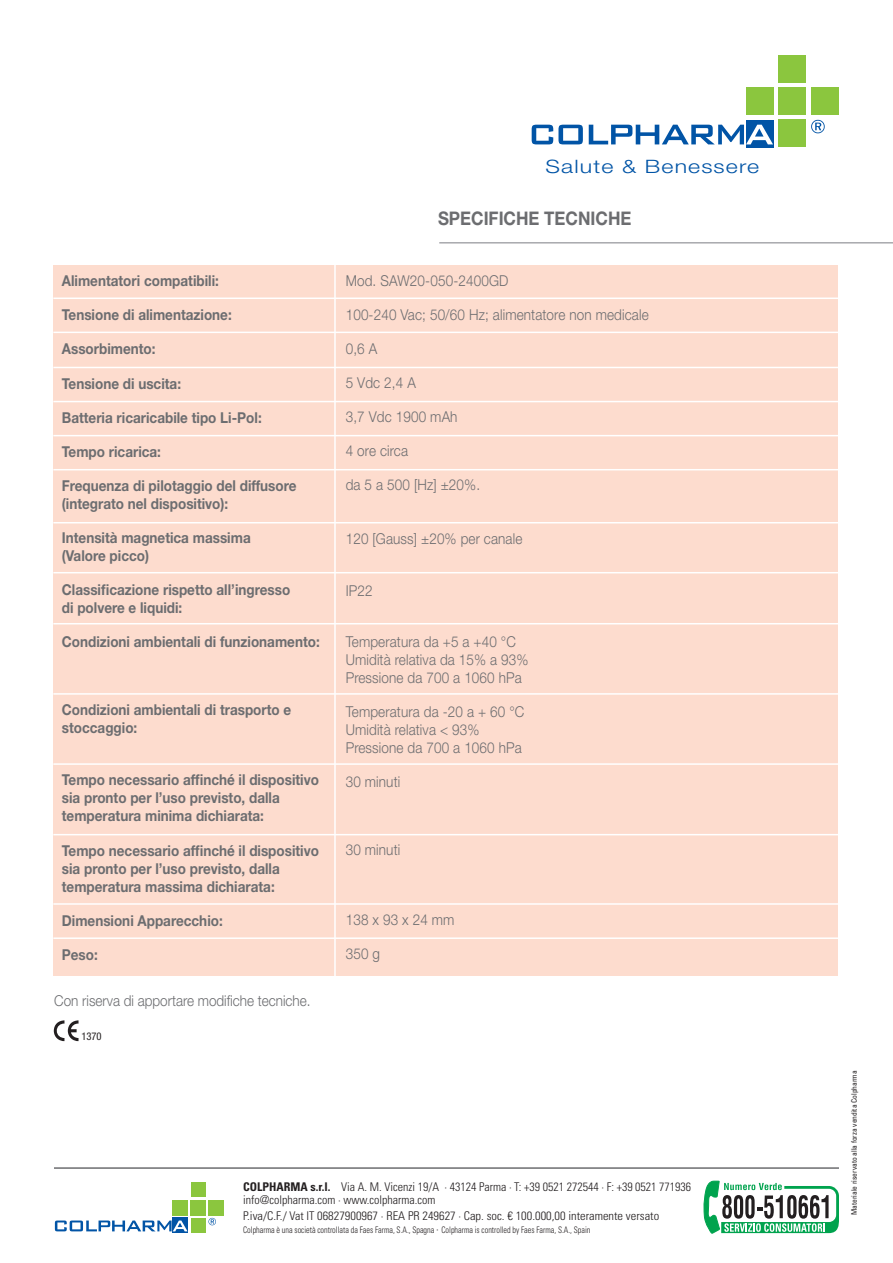
<style>
.page{position:relative;width:893px;height:1263px;background:#fff}
.page>*{position:absolute;margin:0;border:0;box-sizing:border-box;transform-origin:0 0}
.t1{font:700 18.75px "Helvetica Neue LT Std";color:#6c6d70;scale:.9 1}
.t2{font:300 18.45px "Helvetica Neue LT Std";letter-spacing:.05em;color:#0154a6;scale:1.25 1}
.t3{font:700 15px/18px "Helvetica Neue LT Std";color:#6c6d70;scale:.9 1}
.t4{font:300 15px/18px "Helvetica Neue LT Std";letter-spacing:.01em;color:#6c6d70;scale:.9 1}
.t5{font:300 condensed 12px/12.8px "Univers LT Std";color:#231f20}
.t6{font:300 condensed 12px "Univers LT Std";color:#231f20;scale:1.04 1}
.t7{font:condensed 10.65px "Helvetica Neue LT Std";color:#231f20}
.t8{font:300 condensed 9px "Univers LT Std";color:#231f20;scale:.9 1}
.t9{font:condensed 7.5px "Univers LT Std";color:#231f20}
.s1{font-weight:700}
.s2{font-size:12px}
</style>
<div class="page">
<div style="left:746px;top:120px;width:27px;height:27px;background:#0154a6"></div>
<div style="left:746px;top:87px;width:27px;height:28px;background:#8bc63e"></div>
<div style="left:778px;top:87px;width:28px;height:28px;background:#8bc63e"></div>
<div style="left:811px;top:87px;width:28px;height:28px;background:#8bc63e"></div>
<div style="left:779px;top:55px;width:27px;height:27px;background:#8bc63e"></div>
<div style="left:779px;top:120px;width:27px;height:27px;background:#8bc63e"></div>
<svg style="left:532px;top:125px;width:51px;height:19px"></svg>
<svg style="left:589px;top:125px;width:184px;height:19px"></svg>
<svg style="left:811px;top:120px;width:14px;height:13px"></svg>
<hr style="left:54px;top:1167px;width:785px;height:2px;background:#6c6d70">
<hr style="left:439px;top:242px;width:454px;height:2px;background:#a8a9ad">
<div style="left:53px;top:265px;width:785px;height:710px;background:#fddcce"></div>
<hr style="left:53px;top:297px;width:785px;height:2px;background:#fff">
<hr style="left:53px;top:332px;width:786px;height:1px;background:#fff">
<hr style="left:53px;top:367px;width:787px;height:1px;background:#fff">
<hr style="left:53px;top:401px;width:785px;height:1px;background:#fff">
<hr style="left:53px;top:435px;width:785px;height:1px;background:#fff">
<hr style="left:53px;top:469px;width:785px;height:1px;background:#fff">
<hr style="left:334px;top:264px;width:2px;height:718px;background:#fff">
<hr style="left:53px;top:522px;width:785px;height:1px;background:#fff">
<svg style="left:54px;top:1020px;width:25px;height:21px"></svg>
<hr style="left:53px;top:572px;width:785px;height:1px;background:#fff">
<hr style="left:53px;top:623px;width:785px;height:1px;background:#fff">
<svg style="left:704px;top:1180px;width:135px;height:54px"></svg>
<svg style="left:172px;top:1218px;width:16px;height:15px"></svg>
<div style="left:172px;top:1200px;width:16px;height:15px;background:#8bc63e"></div>
<div style="left:190px;top:1200px;width:16px;height:15px;background:#8bc63e"></div>
<div style="left:208px;top:1200px;width:16px;height:15px;background:#8bc63e"></div>
<div style="left:191px;top:1182px;width:15px;height:15px;background:#8bc63e"></div>
<div style="left:191px;top:1218px;width:15px;height:15px;background:#8bc63e"></div>
<svg style="left:55px;top:1220px;width:133px;height:11px"></svg>
<svg style="left:208px;top:1218px;width:8px;height:7px"></svg>
<hr style="left:53px;top:693px;width:785px;height:2px;background:#fff">
<hr style="left:53px;top:763px;width:785px;height:2px;background:#fff">
<hr style="left:53px;top:834px;width:785px;height:1px;background:#fff">
<hr style="left:53px;top:903px;width:785px;height:2px;background:#fff">
<hr style="left:53px;top:937px;width:785px;height:2px;background:#fff">
<p class="t2" style="left:545px;top:155px;width:172px">Salute &amp; Benessere</p>
<p class="t3" style="left:62px;top:272px;width:176px">Alimentatori compatibili:</p>
<p class="t3" style="left:62px;top:306px;width:190px">Tensione di alimentazione:</p>
<p class="t3" style="left:62px;top:340px;width:106px">Assorbimento:</p>
<p class="t3" style="left:62px;top:374px;width:134px">Tensione di uscita:</p>
<p class="t3" style="left:62px;top:408px;width:224px">Batteria ricaricabile tipo Li-Pol:</p>
<p class="t3" style="left:62px;top:442px;width:112px">Tempo ricarica:</p>
<p class="t3" style="left:62px;top:476px;width:262px">Frequenza di pilotaggio del diffusore (integrato nel dispositivo):</p>
<p class="t3" style="left:62px;top:528px;width:211px">Intensità magnetica massima (Valore picco)</p>
<p class="t3" style="left:62px;top:580px;width:255px">Classificazione rispetto all’ingresso di polvere e liquidi:</p>
<p class="t3" style="left:62px;top:632px;width:288px">Condizioni ambientali di funzionamento:</p>
<p class="t3" style="left:62px;top:701px;width:256px">Condizioni ambientali di trasporto e stoccaggio:</p>
<p class="t3" style="left:62px;top:771px;width:287px">Tempo necessario affinché il dispositivo sia pronto per l’uso previsto, dalla temperatura minima dichiarata:</p>
<p class="t3" style="left:62px;top:841px;width:287px">Tempo necessario affinché il dispositivo sia pronto per l’uso previsto, dalla temperatura massima dichiarata:</p>
<p class="t3" style="left:62px;top:911px;width:180px">Dimensioni Apparecchio:</p>
<p class="t3" style="left:62px;top:945px;width:42px">Peso:</p>
<p class="t4" style="left:54px;top:991px;width:286px">Con riserva di apportare modifiche tecniche.</p>
<p class="t7" style="left:81px;top:1030px;width:22px">1370</p>
<p class="t1" style="left:438px;top:207px;width:216px">SPECIFICHE TECNICHE</p>
<p class="t4" style="left:346px;top:271px;width:182px">Mod. SAW20-050-2400GD</p>
<p class="t4" style="left:346px;top:305px;width:338px">100-240 Vac; 50/60 Hz; alimentatore non medicale</p>
<p class="t4" style="left:346px;top:340px;width:37px">0,6 A</p>
<p class="t4" style="left:346px;top:374px;width:79px">5 Vdc 2,4 A</p>
<p class="t4" style="left:346px;top:408px;width:126px">3,7 Vdc 1900 mAh</p>
<p class="t4" style="left:346px;top:442px;width:71px">4 ore circa</p>
<p class="t4" style="left:346px;top:476px;width:151px">da 5 a 500 [Hz] ±20%.</p>
<p class="t4" style="left:346px;top:529px;width:198px">120 [Gauss] ±20% per canale</p>
<p class="t4" style="left:346px;top:581px;width:31px">IP22</p>
<p class="t4" style="left:346px;top:632px;width:205px">Temperatura da +5 a +40 °C<br>Umidità relativa da 15% a 93%<br>Pressione da 700 a 1060 hPa</p>
<p class="t4" style="left:346px;top:702px;width:200px">Temperatura da -20 a + 60 °C<br>Umidità relativa &lt; 93%<br>Pressione da 700 a 1060 hPa</p>
<p class="t4" style="left:346px;top:772px;width:62px">30 minuti</p>
<p class="t4" style="left:346px;top:840px;width:62px">30 minuti</p>
<p class="t4" style="left:346px;top:910px;width:122px">138 x 93 x 24 mm</p>
<p class="t4" style="left:346px;top:944px;width:40px">350 g</p>
<p class="t5" style="left:243px;top:1180px;width:449px"><span class="s1">COLPHARMA s.r.l.</span> Via A. M. Vicenzi 19/A · 43124 Parma · T: +39 0521 272544 · F: +39 0521 771936 info@colpharma.com · www.colpharma.com</p>
<p class="t6" style="left:243px;top:1208px;width:401px">P.iva/C.F./ Vat IT 06827900967 · REA PR 249627 · Cap. soc. € 100.000,00 interamente versato</p>
<p class="t8" style="left:243px;top:1224px;width:387px">Colpharma è una società controllata da Faes Farma, S.A., Spagna <span class="s2">·</span> Colpharma is controlled by Faes Farma, S.A., Spain</p>
<p class="t9" style="left:849px;top:1215px;width:146px;rotate:-90deg">Materiale riservato alla forza vendita Colpharma</p>
</div>
